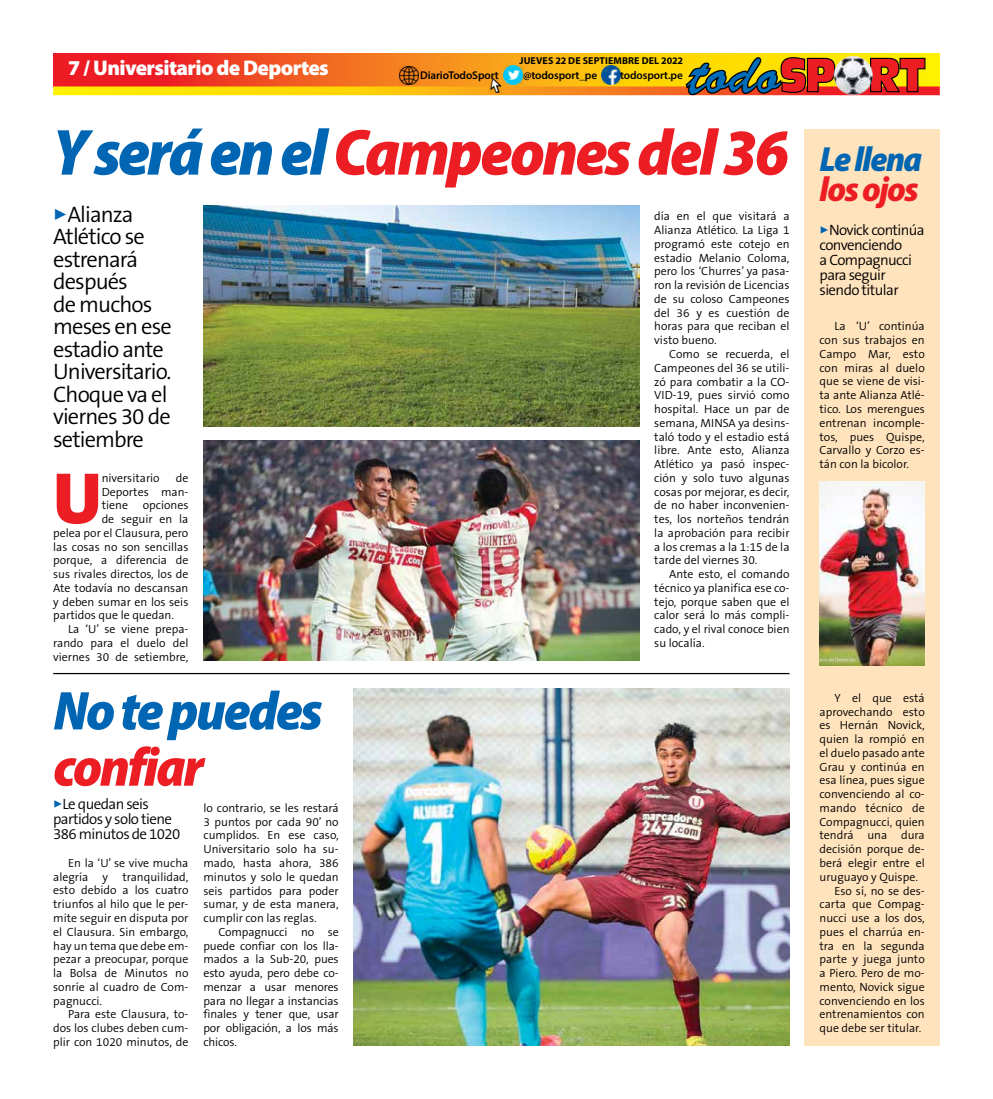
<style>
.page{position:relative;width:993px;height:1099px;background:#fff}
.page>*{position:absolute;margin:0;border:0;box-sizing:border-box;transform-origin:0 0}
.t1{font:900 73px "The Sans B9";color:#ed1d24}
.t2{font:italic 900 semi-condensed 65.75px "Myriad Pro";letter-spacing:-.04em;color:#ed1d24}
.t3{font:italic 900 semi-condensed 55px "Myriad Pro";letter-spacing:-.04em;color:#0066b3}
.t4{font:italic 900 semi-condensed 55px "Myriad Pro";letter-spacing:-.04em;color:#ed1d24}
.t5{font:italic 900 semi-condensed 35px "Myriad Pro";letter-spacing:-.04em;color:#0066b3}
.t6{font:italic 900 semi-condensed 35px "Myriad Pro";letter-spacing:-.04em;color:#ed1d24}
.t7{font:300 22.5px/22.5px "The Sans B4";letter-spacing:-.04em;color:#000}
.t8{font:900 21.25px "Myriad Pro";letter-spacing:-.03em;color:#fff}
.t9{font:300 15px/15px "The Sans B4";letter-spacing:-.04em;color:#000}
.t10{font:300 11.88px/13.8px "The Sans B4";color:#000;text-align:justify}
.t11{font:600 11.25px "Myriad Pro";letter-spacing:-.01em;color:#000}
.t12{font:700 10px "Myriad Pro";letter-spacing:.01em;color:#000}
.s1{color:#0066b3}
</style>
<div class="page">
<svg style="left:53px;top:53px;width:886px;height:33px;background:#f3781a"></svg>
<svg style="left:53px;top:86px;width:886px;height:9px;background:#f9b10e"></svg>
<svg style="left:871px;top:58px;width:54px;height:34px;background:#cd4019"></svg>
<svg style="left:685px;top:57px;width:150px;height:38px;background:#9c692e"></svg>
<img style="left:832px;top:55px;width:39px;height:39px">
<img style="left:488px;top:78px;width:14px;height:14px">
<img style="left:601px;top:66px;width:18px;height:18px">
<img style="left:503px;top:66px;width:19px;height:19px">
<img style="left:399px;top:66px;width:19px;height:19px">
<img style="left:203px;top:205px;width:436px;height:222px">
<div style="left:804px;top:130px;width:135px;height:915px;background:#ffe3bd"></div>
<img style="left:203px;top:440px;width:436px;height:220px">
<hr style="left:53px;top:673px;width:736px;height:1px;background:#000">
<img style="left:819px;top:482px;width:105px;height:183px">
<img style="left:353px;top:688px;width:436px;height:357px">
<h3 class="t8" style="left:68px;top:54px;width:262px">7 / Universitario de Deportes</h3>
<p class="t12" style="left:519px;top:54px;width:165px">JUEVES 22 DE SEPTIEMBRE DEL 2022</p>
<p class="t11" style="left:420px;top:68px;width:80px">DiarioTodoSport</p>
<p class="t11" style="left:523px;top:68px;width:76px">@todosport_pe</p>
<p class="t11" style="left:620px;top:68px;width:64px">todosport.pe</p>
<h2 class="t2" style="left:53px;top:109px;width:737px"><span class="s1">Y será en el</span> Campeones del 36</h2>
<h3 class="t7" style="left:53px;top:203px;width:120px"><span class="s1">✓</span>Alianza<br>Atlético se estrenará después<br>de muchos meses en ese estadio ante<br>Universitario.<br>Choque va el viernes 30 de setiembre</h3>
<h1 class="t1" style="left:53px;top:459px;width:50px">U</h1>
<p class="t10" style="left:102px;top:471px;width:59px">niversitario</p>
<p class="t10" style="left:176px;top:471px;width:14px">de</p>
<p class="t10" style="left:654px;top:210px;width:137px">día en el que visitará a Alianza Atlético. La Liga 1 programó este cotejo en estadio Melanio Coloma, pero los ‘Churres’ ya pasa&shy;ron la revisión de Licencias de su coloso Campeones del 36 y es cuestión de horas para que reciban el visto bueno.</p>
<p class="t10" style="left:654px;top:347px;width:137px;text-indent:15px">Como se recuerda, el Campeones del 36 se utili&shy;zó para combatir a la CO-VID-19, pues sirvió como hospital. Hace un par de semana, MINSA ya desins&shy;taló todo y el estadio está libre. Ante esto, Alianza Atlético ya pasó inspec&shy;ción y solo tuvo algunas cosas por mejorar, es decir, de no haber inconvenien&shy;tes, los norteños tendrán la aprobación para recibir a los cremas a la 1:15 de la tarde del viernes 30.</p>
<p class="t10" style="left:654px;top:567px;width:137px;text-indent:15px">Ante esto, el comando técnico ya planifica ese co&shy;tejo, porque saben que el calor será lo más compli&shy;cado, y el rival conoce bien su localía.</p>
<p class="t10" style="left:102px;top:485px;width:88px">Deportes man-</p>
<p class="t10" style="left:102px;top:499px;width:88px">tiene opciones</p>
<p class="t10" style="left:102px;top:512px;width:88px">de seguir en la</p>
<p class="t10" style="left:53px;top:526px;width:137px">pelea por el Clausura, pero</p>
<p class="t10" style="left:53px;top:540px;width:137px">las cosas no son sencillas</p>
<p class="t10" style="left:53px;top:554px;width:137px">porque, a diferencia de</p>
<p class="t10" style="left:53px;top:567px;width:137px">sus rivales directos, los de</p>
<p class="t10" style="left:53px;top:581px;width:137px">Ate todavía no descansan</p>
<p class="t10" style="left:53px;top:595px;width:137px">y deben sumar en los seis</p>
<p class="t10" style="left:53px;top:609px;width:122px">partidos que le quedan.</p>
<p class="t10" style="left:68px;top:622px;width:122px">La ‘U’ se viene prepa-</p>
<p class="t10" style="left:53px;top:636px;width:137px">rando para el duelo del</p>
<p class="t10" style="left:53px;top:650px;width:137px">viernes 30 de setiembre,</p>
<h3 class="t3" style="left:53px;top:674px;width:271px">No te puedes</h3>
<h3 class="t4" style="left:53px;top:731px;width:152px">confiar</h3>
<p class="t9" style="left:53px;top:797px;width:129px"><span class="s1">✓</span>Le quedan seis partidos y solo tiene<br>386 minutos de 1020</p>
<p class="t10" style="left:53px;top:856px;width:137px;text-indent:15px">En la ‘U’ se vive mucha alegría y tranquilidad, esto debido a los cuatro triunfos al hilo que le per&shy;mite seguir en disputa por el Clausura. Sin embargo, hay un tema que debe em&shy;pezar a preocupar, porque la Bolsa de Minutos no sonríe al cuadro de Com&shy;pagnucci.</p>
<p class="t10" style="left:53px;top:1007px;width:137px;text-indent:15px">Para este Clausura, to&shy;dos los clubes deben cum&shy;plir con 1020 minutos, de</p>
<p class="t10" style="left:203px;top:801px;width:137px">lo contrario, se les restará 3 puntos por cada 90’ no cumplidos. En ese caso, Universitario solo ha su&shy;mado, hasta ahora, 386 minutos y solo le quedan seis partidos para poder sumar, y de esta manera, cumplir con las reglas.</p>
<p class="t10" style="left:203px;top:925px;width:137px;text-indent:15px">Compagnucci no se puede confiar con los lla&shy;mados a la Sub-20, pues esto ayuda, pero debe co&shy;menzar a usar menores para no llegar a instancias finales y tener que, usar por obligación, a los más chicos.</p>
<h3 class="t5" style="left:819px;top:136px;width:104px">Le llena</h3>
<h3 class="t6" style="left:819px;top:166px;width:101px">los ojos</h3>
<p class="t9" style="left:819px;top:223px;width:107px"><span class="s1">✓</span>Novick continúa convenciendo<br>a Compagnucci para seguir siendo titular</p>
<p class="t10" style="left:819px;top:320px;width:107px;text-indent:15px">La ‘U’ continúa con sus trabajos en Campo Mar, esto con miras al duelo que se viene de visi&shy;ta ante Alianza Atlé&shy;tico. Los merengues entrenan incomple&shy;tos, pues Quispe, Carvallo y Corzo es&shy;tán con la bicolor.</p>
<p class="t10" style="left:834px;top:691px;width:92px">Y el que está</p>
<p class="t10" style="left:819px;top:705px;width:107px">aprovechando esto</p>
<p class="t10" style="left:819px;top:719px;width:107px">es Hernán Novick,</p>
<p class="t10" style="left:819px;top:732px;width:107px">quien la rompió en</p>
<p class="t10" style="left:819px;top:746px;width:107px">el duelo pasado ante</p>
<p class="t10" style="left:819px;top:760px;width:107px">Grau y continúa en</p>
<p class="t10" style="left:819px;top:774px;width:107px">esa línea, pues sigue</p>
<p class="t10" style="left:819px;top:787px;width:107px">convenciendo al co-</p>
<p class="t10" style="left:819px;top:801px;width:107px">mando técnico de</p>
<p class="t10" style="left:819px;top:815px;width:107px">Compagnucci, quien</p>
<p class="t10" style="left:819px;top:829px;width:107px">tendrá una dura</p>
<p class="t10" style="left:819px;top:842px;width:107px">decisión porque de-</p>
<p class="t10" style="left:819px;top:856px;width:107px">berá elegir entre el</p>
<p class="t10" style="left:819px;top:870px;width:100px">uruguayo y Quispe.</p>
<p class="t10" style="left:834px;top:884px;width:92px">Eso sí, no se des-</p>
<p class="t10" style="left:819px;top:897px;width:107px">carta que Compag-</p>
<p class="t10" style="left:819px;top:911px;width:107px">nucci use a los dos,</p>
<p class="t10" style="left:819px;top:925px;width:107px">pues el charrúa en-</p>
<p class="t10" style="left:819px;top:939px;width:107px">tra en la segunda</p>
<p class="t10" style="left:819px;top:952px;width:107px">parte y juega junto</p>
<p class="t10" style="left:819px;top:966px;width:107px">a Piero. Pero de mo-</p>
<p class="t10" style="left:819px;top:980px;width:107px">mento, Novick sigue</p>
<p class="t10" style="left:819px;top:994px;width:107px">convenciendo en los</p>
<p class="t10" style="left:819px;top:1007px;width:107px">entrenamientos con</p>
<p class="t10" style="left:819px;top:1021px;width:103px">que debe ser titular.</p>
</div>
